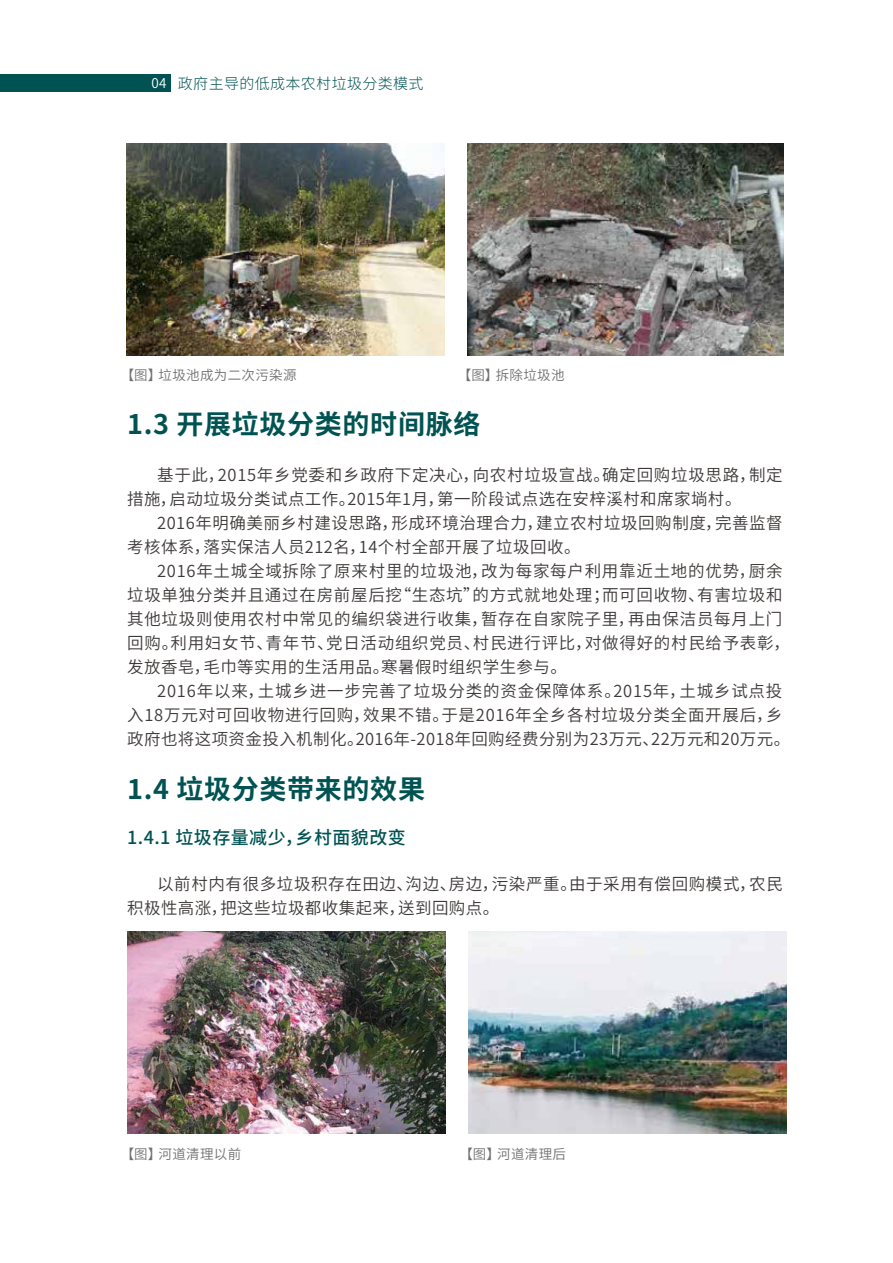
<style>
.page{position:relative;width:893px;height:1263px;background:#fff}
.page>*{position:absolute;margin:0;border:0;box-sizing:border-box;transform-origin:0 0}
.t1{font:700 27px "Source Han Sans CN";letter-spacing:.025em;color:#005352}
.t2{font:500 18px "Source Han Sans CN";letter-spacing:.025em;color:#005352}
.t3{font:16.5px/24px "Source Han Sans CN";letter-spacing:.045em;color:#3e3a39}
.t4{font:16.5px/24px "Source Han Sans CN";letter-spacing:.025em;color:#3e3a39}
.t5{font:300 15px "Source Han Sans CN";letter-spacing:.025em;color:#005352}
.t6{font:13.5px "Source Han Sans CN";letter-spacing:.025em;color:#727171}
.s1{font-weight:400;font-size:13.5px;color:#fff}
</style>
<div class="page">
<img style="left:126px;top:144px;width:319px;height:211px">
<img style="left:467px;top:144px;width:317px;height:211px">
<div style="left:0;top:74px;width:170px;height:17px;background:#005352"></div>
<img style="left:127px;top:931px;width:319px;height:203px">
<img style="left:468px;top:931px;width:319px;height:203px">
<p class="t5" style="left:151px;top:75px;width:274px"><span class="s1">04</span> 政府主导的低成本农村垃圾分类模式</p>
<p class="t6" style="left:121px;top:368px;width:177px">【图】垃圾池成为二次污染源</p>
<p class="t6" style="left:458px;top:368px;width:108px">【图】拆除垃圾池</p>
<h1 class="t1" style="left:127px;top:409px;width:355px">1.3 开展垃圾分类的时间脉络</h1>
<p class="t4" style="left:127px;top:463px;width:657px;text-indent:30px">基于此，2015年乡党委和乡政府下定决心，向农村垃圾宣战。确定回购垃圾思路，制定措施，启动垃圾分类试点工作。2015年1月，第一阶段试点选在安梓溪村和席家埫村。</p>
<p class="t3" style="left:127px;top:511px;width:657px;text-indent:30px">2016年明确美丽乡村建设思路，形成环境治理合力，建立农村垃圾回购制度，完善监督考核体系，落实保洁人员212名，14个村全部开展了垃圾回收。</p>
<p class="t3" style="left:127px;top:559px;width:664px;text-indent:30px">2016年土城全域拆除了原来村里的垃圾池，改为每家每户利用靠近土地的优势，厨余垃圾单独分类并且通过在房前屋后挖“生态坑”的方式就地处理；而可回收物、有害垃圾和其他垃圾则使用农村中常见的编织袋进行收集，暂存在自家院子里，再由保洁员每月上门回购。利用妇女节、青年节、党日活动组织党员、村民进行评比，对做得好的村民给予表彰，发放香皂，毛巾等实用的生活用品。寒暑假时组织学生参与。</p>
<p class="t3" style="left:127px;top:679px;width:665px;text-indent:30px">2016年以来，土城乡进一步完善了垃圾分类的资金保障体系。2015年，土城乡试点投入18万元对可回收物进行回购，效果不错。于是2016年全乡各村垃圾分类全面开展后，乡政府也将这项资金投入机制化。2016年-2018年回购经费分别为23万元、22万元和20万元。</p>
<h1 class="t1" style="left:127px;top:774px;width:299px">1.4 垃圾分类带来的效果</h1>
<p class="t2" style="left:127px;top:827px;width:280px">1.4.1 垃圾存量减少，乡村面貌改变</p>
<p class="t3" style="left:127px;top:872px;width:657px;text-indent:30px">以前村内有很多垃圾积存在田边、沟边、房边，污染严重。由于采用有偿回购模式，农民积极性高涨，把这些垃圾都收集起来，送到回购点。</p>
<p class="t6" style="left:121px;top:1146px;width:122px">【图】河道清理以前</p>
<p class="t6" style="left:459px;top:1146px;width:108px">【图】河道清理后</p>
</div>
